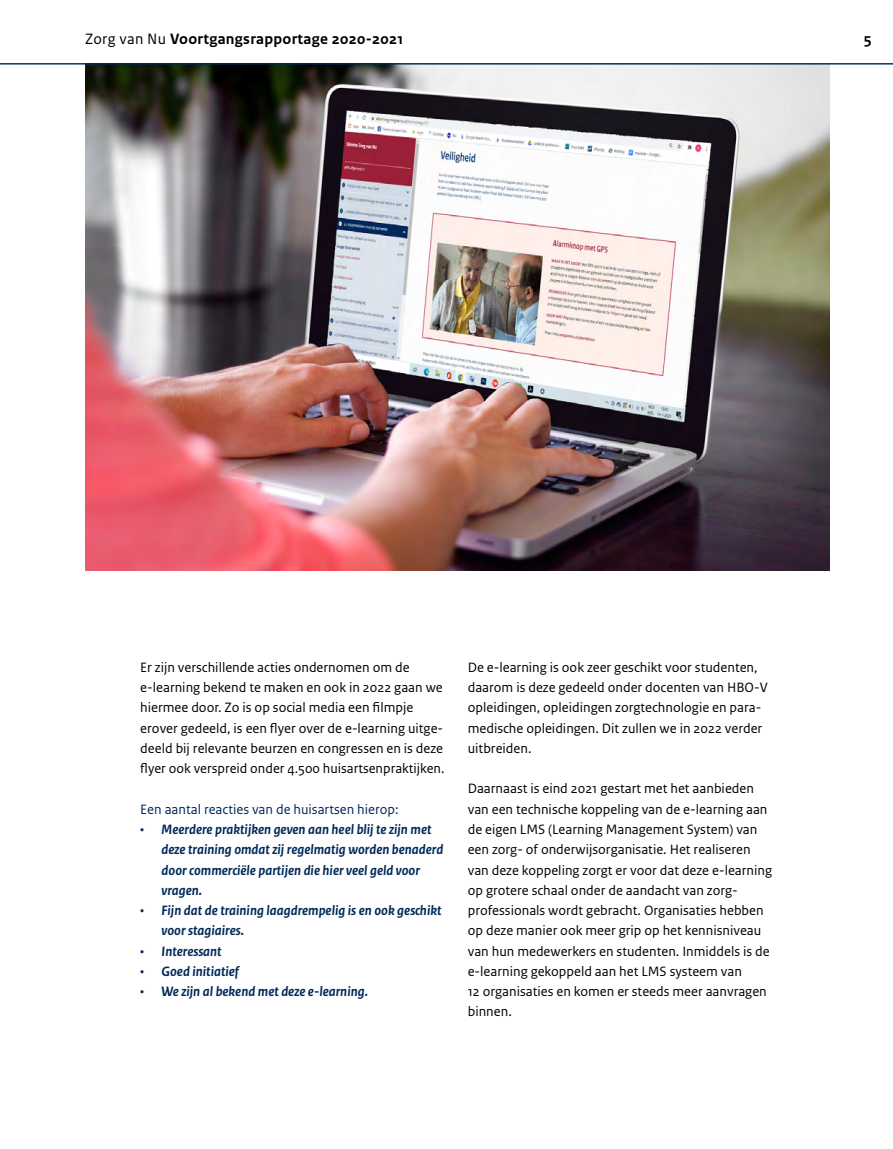
<style>
.page{position:relative;width:893px;height:1149px;background:#fff}
.page>*{position:absolute;margin:0;border:0;box-sizing:border-box;transform-origin:0 0}
.t1{font:700 15.75px "Rijksoverheid Sans Text";letter-spacing:.02em;color:#000}
.Bodytekst{font:14.25px/20.2px "Rijksoverheid Sans Text";color:#000}
.t2{font:italic 700 14.25px/20.2px "Rijksoverheid Sans Text";color:#00295a}
.Bodytekst-2{font:14.25px "Rijksoverheid Sans Text";color:#00295a}
.s1{font-weight:400}
.s2{font-weight:400;font-style:normal}
</style>
<div class="page">
<img style="left:85px;top:64px;width:744px;height:506px">
<hr style="left:0;top:63px;width:893px;height:1px;background:#00295a">
<p class="t1" style="left:85px;top:30px;width:320px"><span class="s1">Zorg van Nu</span> Voortgangsrapportage 2020-2021</p>
<p class="t1" style="left:864px;top:30px;width:10px">5</p>
<p class="Bodytekst" style="left:140px;top:657px;width:306px">Er zijn verschillende acties ondernomen om de e-learning bekend te maken en ook in 2022 gaan we hiermee door. Zo is op social media een filmpje erover gedeeld, is een flyer over de e-learning uitge&shy;deeld bij relevante beurzen en congressen en is deze flyer ook verspreid onder 4.500 huisartsenpraktijken.</p>
<p class="Bodytekst-2" style="left:140px;top:800px;width:260px">Een aantal reacties van de huisartsen hierop:</p>
<p class="t2" style="left:162px;top:819px;width:283px;text-indent:-21px"><span class="s2">•</span> Meerdere praktijken geven aan heel blij te zijn met deze training omdat zij regelmatig worden benaderd door commerciële partijen die hier veel geld voor vragen.</p>
<p class="t2" style="left:162px;top:900px;width:281px;text-indent:-21px"><span class="s2">•</span> Fijn dat de training laagdrempelig is en ook geschikt voor stagiaires.</p>
<p class="t2" style="left:140px;top:940px;width:83px"><span class="s2">•</span> Interessant</p>
<p class="t2" style="left:140px;top:961px;width:100px"><span class="s2">•</span> Goed initiatief</p>
<p class="t2" style="left:140px;top:981px;width:229px"><span class="s2">•</span> We zijn al bekend met deze e-learning.</p>
<p class="Bodytekst" style="left:468px;top:657px;width:302px">De e-learning is ook zeer geschikt voor studenten, daarom is deze gedeeld onder docenten van HBO-V opleidingen, opleidingen zorgtechnologie en para&shy;medische opleidingen. Dit zullen we in 2022 verder uitbreiden.</p>
<p class="Bodytekst" style="left:468px;top:778px;width:306px">Daarnaast is eind 2021 gestart met het aanbieden van een technische koppeling van de e-learning aan de eigen LMS (Learning Management System) van een zorg- of onderwijsorganisatie. Het realiseren van deze koppeling zorgt er voor dat deze e-learning op grotere schaal onder de aandacht van zorg&shy;professionals wordt gebracht. Organisaties hebben op deze manier ook meer grip op het kennisniveau van hun medewerkers en studenten. Inmiddels is de e-learning gekoppeld aan het LMS systeem van<br>12 organisaties en komen er steeds meer aanvragen binnen.</p>
</div>
